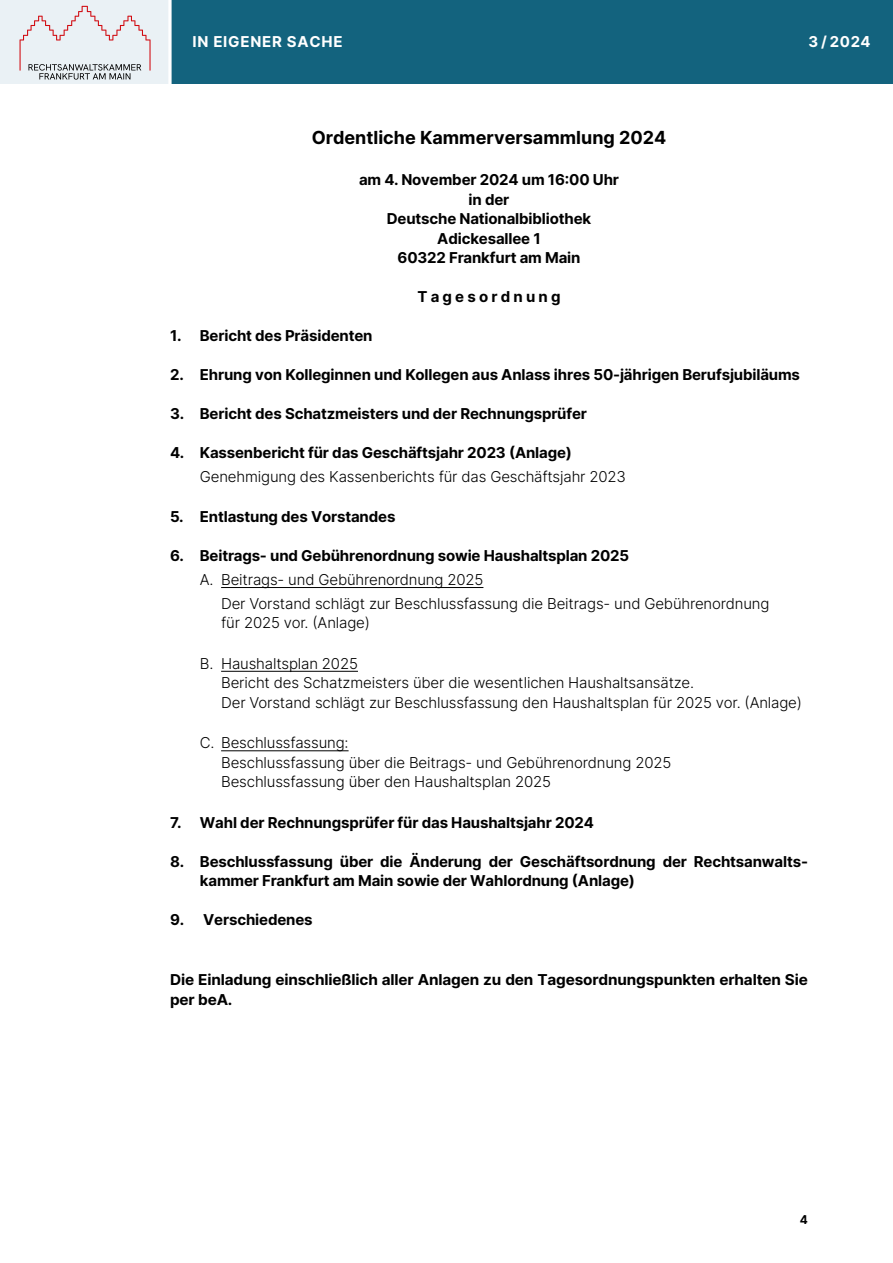
<style>
.page{position:relative;width:893px;height:1263px;background:#fff}
.page>*{position:absolute;margin:0;border:0;box-sizing:border-box;transform-origin:0 0}
.t1{font:18px "Inter";color:#000}
.t2{font:15px/19.5px "Inter";letter-spacing:-.01em;color:#000}
.t3{font:300 15px/19.5px "Inter";letter-spacing:-.01em;color:#000}
.t4{font:15px "Inter";letter-spacing:.05em;color:#fff}
.t5{font:12px "Inter";color:#000}
</style>
<div class="page">
<div style="left:0;top:0;width:170px;height:84px;background:#eaf1f5"></div>
<svg style="left:20px;top:6px;width:131px;height:74px"></svg>
<hr style="left:221px;top:587px;width:262px;height:1px;background:#000">
<hr style="left:221px;top:671px;width:137px;height:1px;background:#000">
<hr style="left:221px;top:750px;width:128px;height:1px;background:#000">
<div style="left:170px;top:0;width:723px;height:84px;background:#13637e"></div>
<hr style="left:169px;top:0;width:3px;height:85px;background:#fff">
<p class="t4" style="left:192px;top:31px;width:152px">IN EIGENER SACHE</p>
<p class="t4" style="left:808px;top:31px;width:64px">3 / 2024</p>
<p class="t1" style="left:312px;top:125px;width:356px">Ordentliche Kammerversammlung 2024</p>
<p class="t2" style="left:359px;top:169px;width:262px;text-align:center">am 4. November 2024 um 16:00 Uhr in der<br>Deutsche Nationalbibliothek<br>Adickesallee 1<br>60322 Frankfurt am Main</p>
<p class="t2" style="left:418px;top:286px;width:144px">T a g e s o r d n u n g</p>
<p class="t2" style="left:170px;top:325px;width:204px">1. Bericht des Präsidenten</p>
<p class="t2" style="left:170px;top:364px;width:631px">2. Ehrung von Kolleginnen und Kollegen aus Anlass ihres 50-jährigen Berufsjubiläums</p>
<p class="t2" style="left:170px;top:403px;width:418px">3. Bericht des Schatzmeisters und der Rechnungsprüfer</p>
<p class="t2" style="left:170px;top:442px;width:403px">4. Kassenbericht für das Geschäftsjahr 2023 (Anlage)</p>
<p class="t3" style="left:200px;top:466px;width:428px">Genehmigung des Kassenberichts für das Geschäftsjahr 2023</p>
<p class="t2" style="left:170px;top:507px;width:227px">5. Entlastung des Vorstandes</p>
<p class="t2" style="left:170px;top:546px;width:461px">6. Beitrags- und Gebührenordnung sowie Haushaltsplan 2025</p>
<p class="t3" style="left:221px;top:567px;width:550px;line-height:23.7px;text-indent:-21px">A. Beitrags- und Gebührenordnung 2025<br>Der Vorstand schlägt zur Beschlussfassung die Beitrags- und Gebührenordnung</p>
<p class="t3" style="left:221px;top:613px;width:150px">für 2025 vor. (Anlage)</p>
<p class="t3" style="left:221px;top:653px;width:582px;text-indent:-21px">B. Haushaltsplan 2025<br>Bericht des Schatzmeisters über die wesentlichen Haushaltsansätze.<br>Der Vorstand schlägt zur Beschlussfassung den Haushaltsplan für 2025 vor. (Anlage)</p>
<p class="t3" style="left:221px;top:733px;width:452px;text-indent:-21px">C. Beschlussfassung:<br>Beschlussfassung über die Beitrags- und Gebührenordnung 2025<br>Beschlussfassung über den Haushaltsplan 2025</p>
<p class="t2" style="left:170px;top:812px;width:425px">7. Wahl der Rechnungsprüfer für das Haushaltsjahr 2024</p>
<p class="t2" style="left:200px;top:851px;width:608px;text-indent:-30px">8. Beschlussfassung über die Änderung der Geschäftsordnung der Rechtsanwalts&shy;kammer Frankfurt am Main sowie der Wahlordnung (Anlage)</p>
<p class="t2" style="left:170px;top:910px;width:144px">9. Verschiedenes</p>
<p class="t2" style="left:170px;top:970px;width:639px">Die Einladung einschließlich aller Anlagen zu den Tagesordnungspunkten erhalten Sie per beA.</p>
<p class="t5" style="left:800px;top:1211px;width:10px">4</p>
</div>
